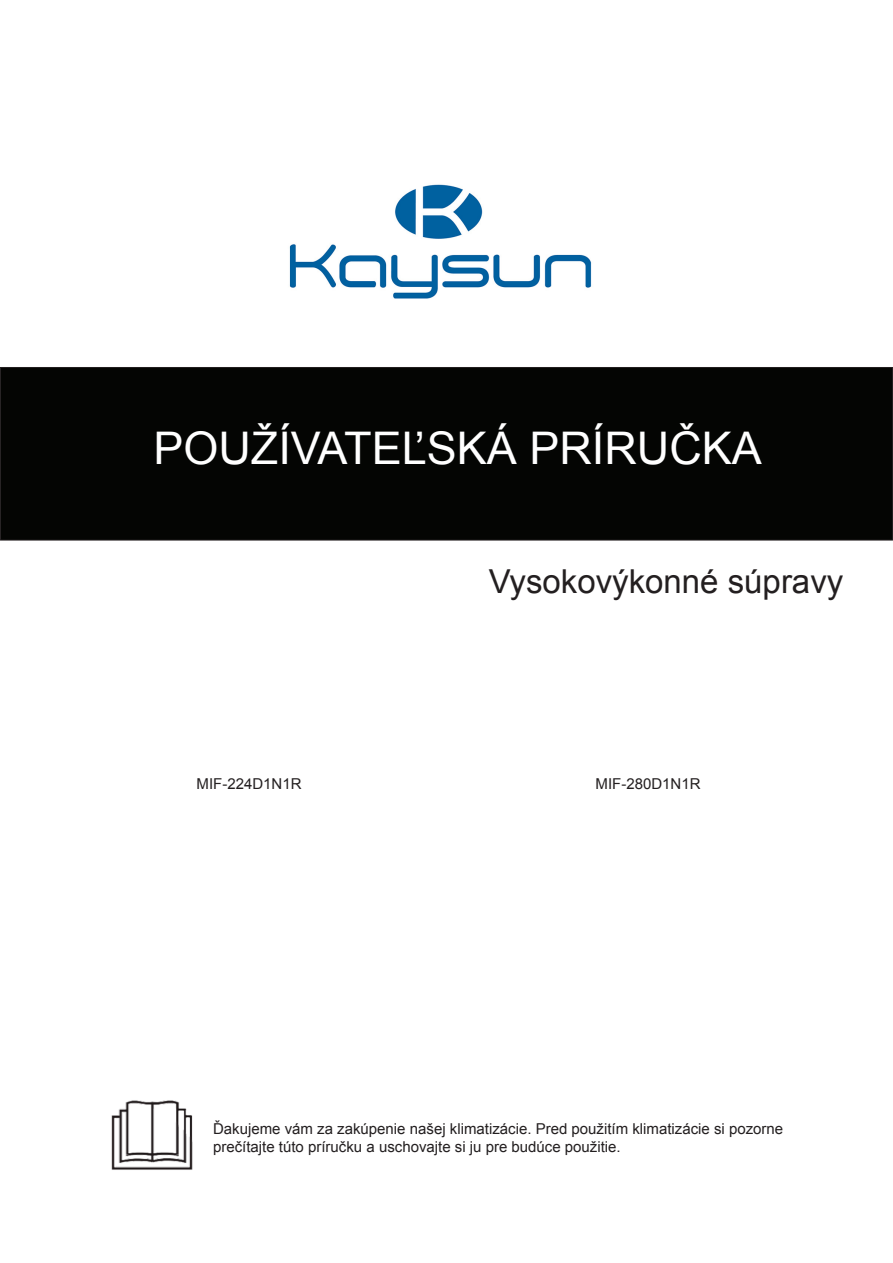
<style>
.page{position:relative;width:893px;height:1263px;background:#fff}
.page>*{position:absolute;margin:0;border:0;box-sizing:border-box;transform-origin:0 0}
.t1{font:45px "Arial";color:#fff}
.t2{font:33px "Arial";color:#231f20}
.t3{font:15px/18px "Arial";color:#231f20}
</style>
<div class="page">
<img style="left:111px;top:1100px;width:82px;height:70px">
<div style="left:1px;top:367px;width:891px;height:173px;background:#040503"></div>
<div style="left:0;top:367px;width:893px;height:173px;border:1px solid #231f20"></div>
<img style="left:289px;top:184px;width:303px;height:115px">
<p class="t1" style="left:153px;top:419px;width:610px">POUŽÍVATEĽSKÁ PRÍRUČKA</p>
<p class="t2" style="left:489px;top:560px;width:356px">Vysokovýkonné súpravy</p>
<p class="t3" style="left:197px;top:774px;width:107px">MIF-224D1N1R</p>
<p class="t3" style="left:596px;top:774px;width:107px">MIF-280D1N1R</p>
<p class="t3" style="left:213px;top:1120px;width:572px">Ďakujeme vám za zakúpenie našej klimatizácie. Pred použitím klimatizácie si pozorne prečítajte túto príručku a uschovajte si ju pre budúce použitie.</p>
</div>
